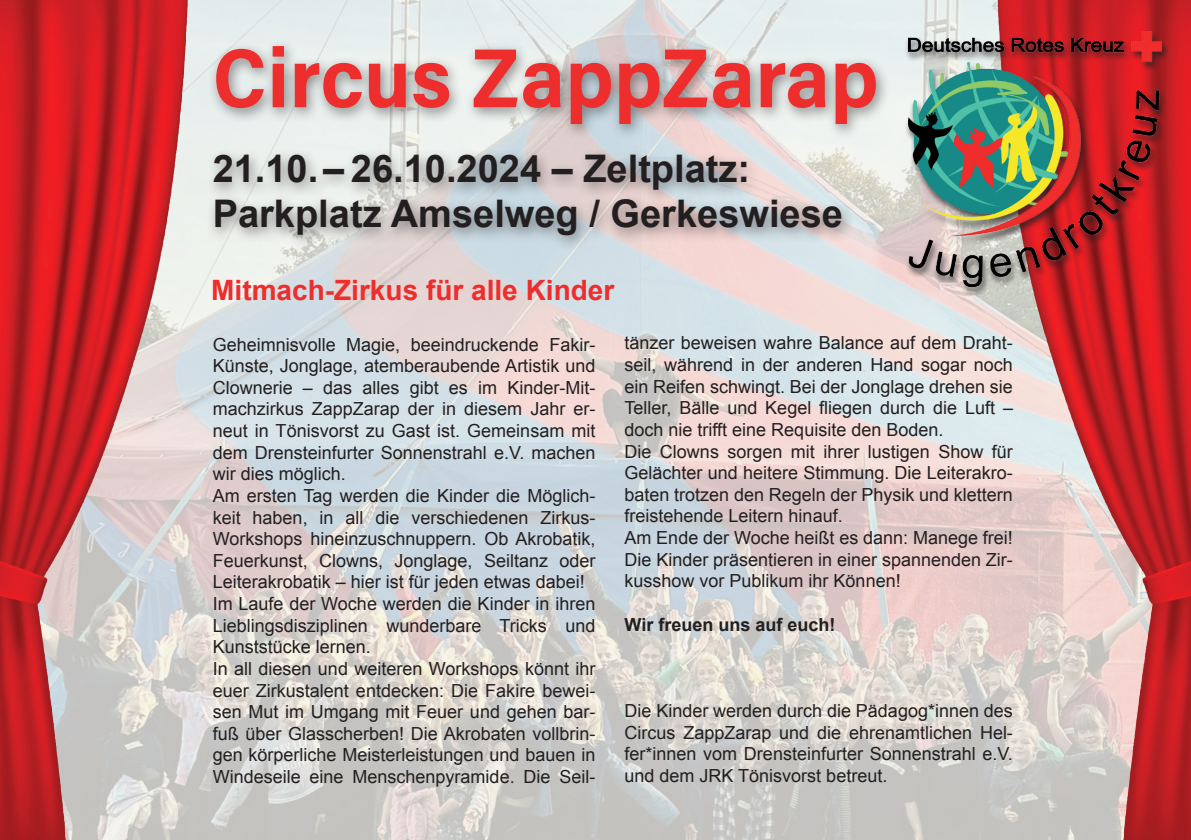
<style>
.page{position:relative;width:1191px;height:840px;background:#fff}
.page>*{position:absolute;margin:0;border:0;box-sizing:border-box;transform-origin:0 0}
.t1{font:84px "Acumin Variable Concept";color:#ee2d2d}
.t2{font:700 38px/45.6px "Arial";color:#231f20}
.t3{font:700 28px "Arial";color:#ee2d2d}
.t4{font:18px/21.6px "Arial";color:#231f20;text-align:justify}
.t5{font:700 18px "Arial";color:#231f20}
</style>
<div class="page">
<img style="left:196px;top:0;width:792px;height:839px">
<img style="left:988px;top:0;width:203px;height:839px">
<img style="left:0;top:0;width:196px;height:839px">
<div style="left:205px;top:38px;width:685px;height:214px;background:#231f20;opacity:.5"></div>
<div style="left:904px;top:30px;width:266px;height:267px;background:#231f20;opacity:.75"></div>
<img style="left:908px;top:31px;width:253px;height:255px">
<p class="t1" style="left:213px;top:20px;width:667px">Circus ZappZarap</p>
<p class="t2" style="left:213px;top:147px;width:632px">21.10.– 26.10.2024 – Zeltplatz:<br>Parkplatz Amselweg / Gerkeswiese</p>
<p class="t3" style="left:211px;top:272px;width:404px">Mitmach-Zirkus für alle Kinder</p>
<p class="t4" style="left:213px;top:333px;width:384px">Geheimnisvolle Magie, beeindruckende Fakir-Künste, Jonglage, atemberaubende Artistik und Clownerie – das alles gibt es im Kinder-Mit&shy;machzirkus ZappZarap der in diesem Jahr er&shy;neut in Tönisvorst zu Gast ist. Gemeinsam mit dem Drensteinfurter Sonnenstrahl e.V. machen wir dies möglich.</p>
<p class="t4" style="left:213px;top:484px;width:384px">Am ersten Tag werden die Kinder die Möglich&shy;keit haben, in all die verschiedenen Zirkus-Workshops hineinzuschnuppern. Ob Akrobatik, Feuerkunst, Clowns, Jonglage, Seiltanz oder Leiterakrobatik – hier ist für jeden etwas dabei!</p>
<p class="t4" style="left:213px;top:592px;width:384px">Im Laufe der Woche werden die Kinder in ihren Lieblingsdisziplinen wunderbare Tricks und Kunststücke lernen.</p>
<p class="t4" style="left:213px;top:657px;width:384px">In all diesen und weiteren Workshops könnt ihr euer Zirkustalent entdecken: Die Fakire bewei&shy;sen Mut im Umgang mit Feuer und gehen bar&shy;fuß über Glasscherben! Die Akrobaten vollbrin&shy;gen körperliche Meisterleistungen und bauen in Windeseile eine Menschenpyramide. Die Seil-</p>
<p class="t4" style="left:624px;top:332px;width:390px">tänzer beweisen wahre Balance auf dem Draht&shy;seil, während in der anderen Hand sogar noch ein Reifen schwingt. Bei der Jonglage drehen sie Teller, Bälle und Kegel fliegen durch die Luft – doch nie trifft eine Requisite den Boden.</p>
<p class="t4" style="left:624px;top:440px;width:390px">Die Clowns sorgen mit ihrer lustigen Show für Gelächter und heitere Stimmung. Die Leiterakro&shy;baten trotzen den Regeln der Physik und klettern freistehende Leitern hinauf.</p>
<p class="t4" style="left:624px;top:526px;width:390px">Am Ende der Woche heißt es dann: Manege frei!<br>Die Kinder präsentieren in einer spannenden Zir&shy;kusshow vor Publikum ihr Können!</p>
<p class="t5" style="left:624px;top:612px;width:212px">Wir freuen uns auf euch!</p>
<p class="t4" style="left:624px;top:699px;width:390px">Die Kinder werden durch die Pädagog*innen des Circus ZappZarap und die ehrenamtlichen Hel&shy;fer*innen vom Drensteinfurter Sonnenstrahl e.V. und dem JRK Tönisvorst betreut.</p>
</div>
